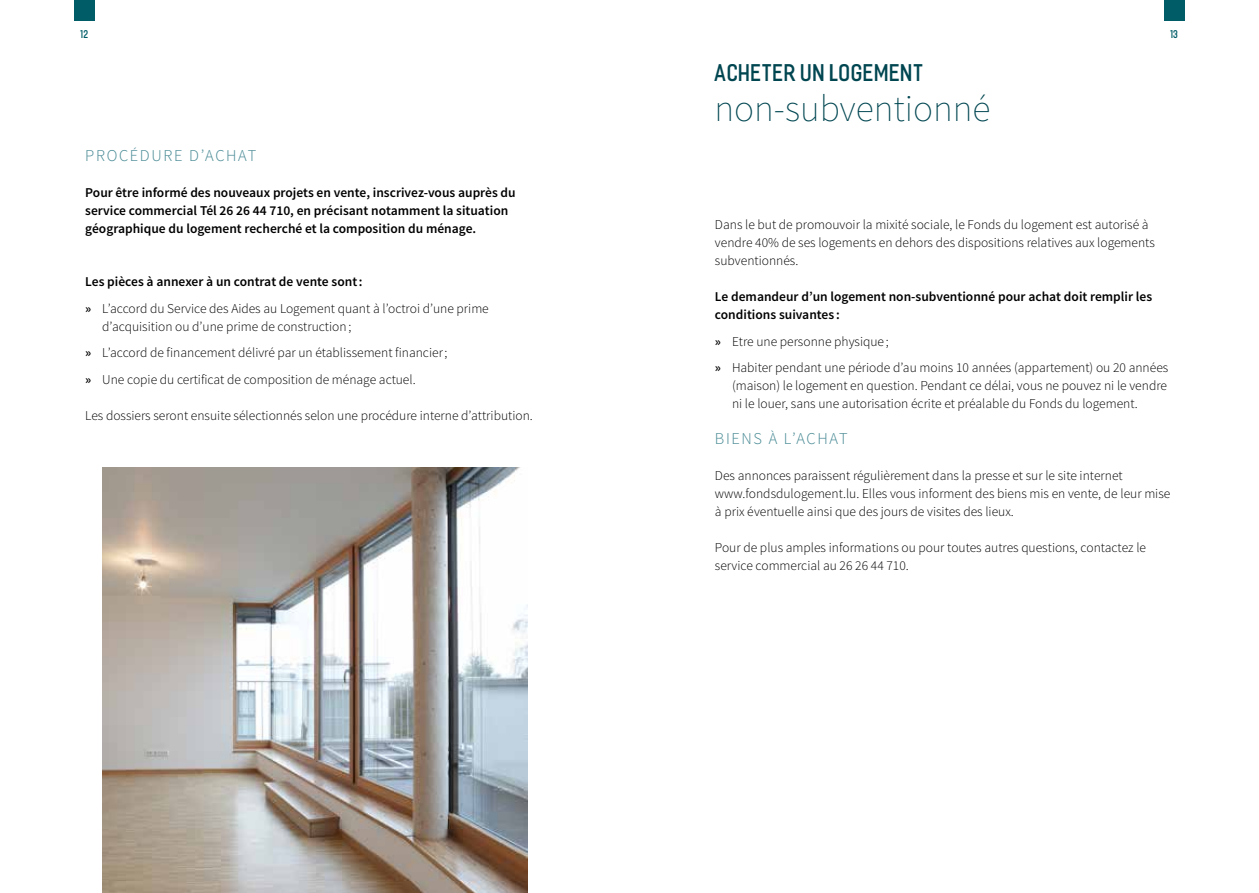
<style>
.page{position:relative;width:1259px;height:893px;background:#fff}
.page>*{position:absolute;margin:0;border:0;box-sizing:border-box;transform-origin:0 0}
.t1{font:200 37.5px "Source Sans Pro";color:#004651}
.t2{font:500 semi-condensed 22.5px "Fester";letter-spacing:.025em;color:#004651}
.t3{font:300 16.5px "Source Sans Pro";letter-spacing:.1em;color:#448792}
.t4{font:300 13.5px/18px "Source Sans Pro";color:#000}
.t5{font:600 13.5px/18px "Source Sans Pro";color:#000}
.t6{font:500 semi-condensed 10.5px "Fester";color:#005d68}
.s1{font-weight:600}
</style>
<div class="page">
<div style="left:1164px;top:0;width:20px;height:20px;background:#005d68"></div>
<div style="left:74px;top:0;width:21px;height:20px;background:#005d68"></div>
<img style="left:102px;top:468px;width:425px;height:425px">
<p class="t6" style="left:81px;top:29px;width:9px">12</p>
<p class="t6" style="left:1170px;top:29px;width:9px">13</p>
<p class="t3" style="left:85px;top:146px;width:173px">PROCÉDURE D’ACHAT</p>
<p class="t5" style="left:85px;top:184px;width:432px">Pour être informé des nouveaux projets en vente, inscrivez-vous auprès du service commercial Tél 26 26 44 710, en précisant notamment la situation géographique du logement recherché et la composition du ménage.</p>
<p class="t4" style="left:85px;top:269px;width:405px;line-height:26.5px"><span class="s1">Les pièces à annexer à un contrat de vente sont:<br>»</span> L’accord du Service des Aides au Logement quant à l’octroi d’une prime</p>
<p class="t4" style="left:85px;top:313px;width:364px;line-height:26.5px;text-indent:17px">d’acquisition ou d’une prime de construction;<br><span class="s1">»</span> L’accord de financement délivré par un établissement financier; <span class="s1">»</span> Une copie du certificat de composition de ménage actuel.</p>
<p class="t4" style="left:85px;top:406px;width:449px">Les dossiers seront ensuite sélectionnés selon une procédure interne d’attribution.</p>
<h2 class="t2" style="left:714px;top:61px;width:211px">ACHETER UN LOGEMENT</h2>
<h1 class="t1" style="left:714px;top:86px;width:277px">non-subventionné</h1>
<p class="t4" style="left:715px;top:216px;width:441px">Dans le but de promouvoir la mixité sociale, le Fonds du logement est autorisé à vendre 40% de ses logements en dehors des dispositions relatives aux logements subventionnés.</p>
<p class="t5" style="left:715px;top:288px;width:439px">Le demandeur d’un logement non-subventionné pour achat doit remplir les conditions suivantes :</p>
<p class="t4" style="left:715px;top:328px;width:455px;line-height:26.5px"><span class="s1">»</span> Etre une personne physique ;<br><span class="s1">»</span> Habiter pendant une période d’au moins 10 années (appartement) ou 20 années</p>
<p class="t4" style="left:732px;top:377px;width:436px">(maison) le logement en question. Pendant ce délai, vous ne pouvez ni le vendre ni le louer, sans une autorisation écrite et préalable du Fonds du logement.</p>
<p class="t3" style="left:715px;top:429px;width:134px">BIENS À L’ACHAT</p>
<p class="t4" style="left:715px;top:467px;width:457px">Des annonces paraissent régulièrement dans la presse et sur le site internet www.fondsdulogement.lu. Elles vous informent des biens mis en vente, de leur mise à prix éventuelle ainsi que des jours de visites des lieux.</p>
<p class="t4" style="left:715px;top:539px;width:432px">Pour de plus amples informations ou pour toutes autres questions, contactez le service commercial au 26 26 44 710.</p>
</div>
